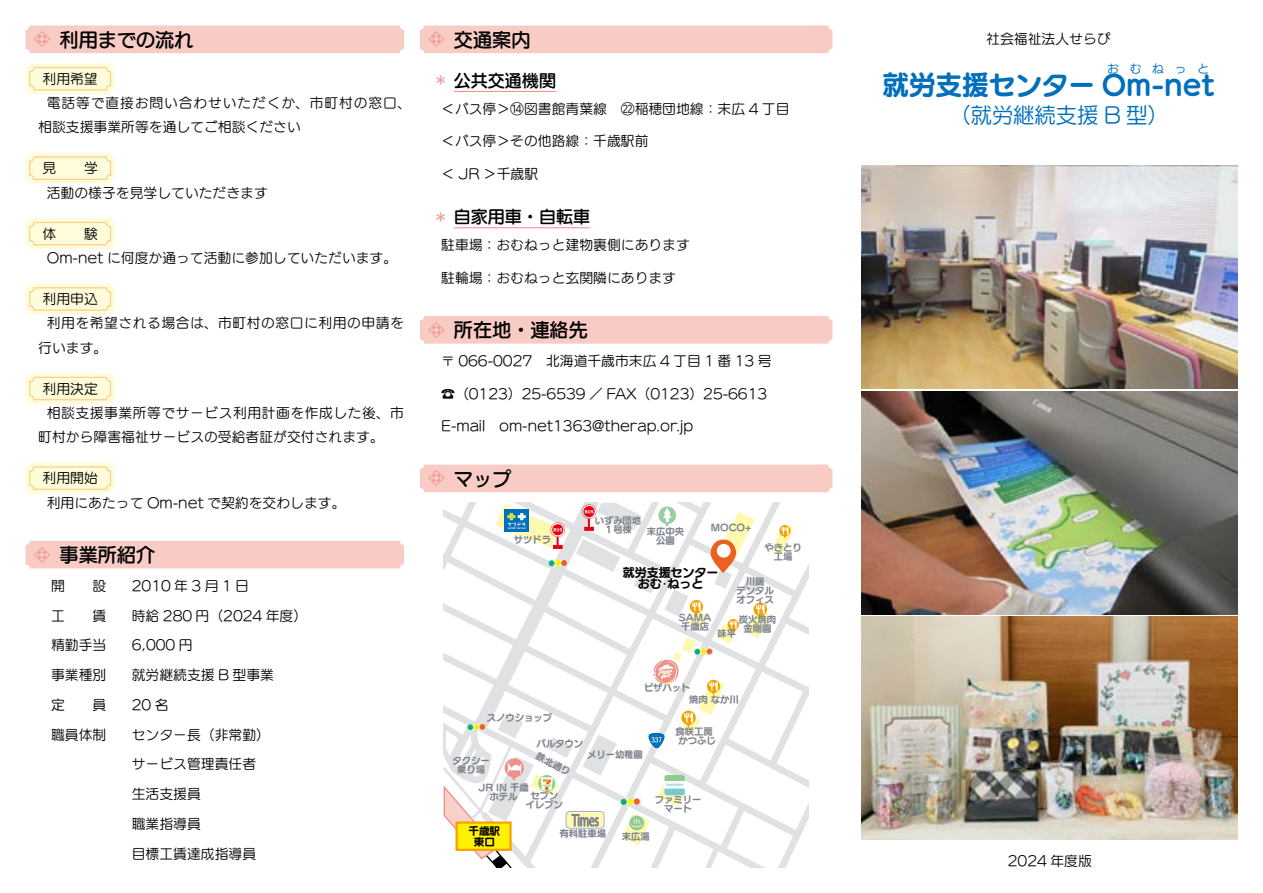
<style>
.page{position:relative;width:1263px;height:893px;background:#fff}
.page>*{position:absolute;margin:0;border:0;box-sizing:border-box;transform-origin:0 0}
.t1{font:26.55px "UD Marugo Large Pr 6 N B";color:#006fbc}
.t2{font:21.3px "UD Marugo Large Pr 6 N M";color:#006fbc}
.t3{font:19.2px "UD Marugo Large Pr 6 N DB";color:#000}
.t4{font:16.95px "UD Marugo Large Pr 6 N DB";color:#000}
.t5{font:15.9px "UD Marugo Small Pr 6 N M";color:#f0908a}
.t6{font:13.8px/24.2px "UD Marugo Small Pr 6 N M";color:#000}
.t7{font:13.8px "UD Marugo Small Pr 6 N M";letter-spacing:.035em;color:#000}
.t8{font:13.8px "UD Marugo Small Pr 6 N M";letter-spacing:.06em;color:#000}
.t9{font:13.8px "UD Marugo Small Pr 6 N M";letter-spacing:.25em;color:#000}
.t10{font:12px "UD Marugo Large Pr 6 N B";color:#000}
.t11{font:11.7px "UD Marugo Small Pr 6 N M";letter-spacing:.93em;color:#006fbc}
.t12{font:10.65px/10.6px "UD Marugo Large Pr 6 N B";color:#000;text-align:center}
.t13{font:9.3px/9px "UD Marugo Large Pr 6 N B";color:#7d828d;text-align:center}
.s1{font-family:"UD Marugo Large Pr 6 N M";font-size:15.9px;color:#f0908a}
</style>
<div class="page">
<div style="left:420px;top:26px;width:412px;height:27px;background:#f8cbc5;border-radius:4px"></div>
<hr style="left:454px;top:91px;width:102px;height:1px;background:#f0908a">
<hr style="left:454px;top:227px;width:136px;height:1px;background:#f0908a">
<div style="left:420px;top:316px;width:412px;height:28px;background:#f8cbc5;border-radius:4px"></div>
<div style="left:420px;top:465px;width:412px;height:27px;background:#f8cbc5;border-radius:4px"></div>
<svg style="left:444px;top:503px;width:364px;height:364px"></svg>
<div style="left:26px;top:26px;width:378px;height:27px;background:#f8cbc5;border-radius:4px"></div>
<div style="left:26px;top:63px;width:89px;height:31px;background:#fffcdb;border-radius:4px"></div>
<div style="left:29px;top:67px;width:82px;height:23px;border:1px solid #fbd18a;border-radius:4px"></div>
<div style="left:26px;top:153px;width:89px;height:31px;background:#fffcdb;border-radius:4px"></div>
<div style="left:29px;top:156px;width:82px;height:24px;border:1px solid #fbd18a;border-radius:4px"></div>
<div style="left:26px;top:218px;width:89px;height:31px;background:#fffcdb;border-radius:4px"></div>
<div style="left:29px;top:222px;width:82px;height:23px;border:1px solid #fbd18a;border-radius:4px"></div>
<div style="left:26px;top:284px;width:89px;height:30px;background:#fffcdb;border-radius:4px"></div>
<div style="left:29px;top:287px;width:82px;height:24px;border:1px solid #fbd18a;border-radius:4px"></div>
<div style="left:26px;top:373px;width:89px;height:31px;background:#fffcdb;border-radius:4px"></div>
<div style="left:29px;top:377px;width:82px;height:23px;border:1px solid #fbd18a;border-radius:4px"></div>
<div style="left:26px;top:463px;width:89px;height:30px;background:#fffcdb;border-radius:4px"></div>
<div style="left:29px;top:466px;width:82px;height:24px;border:1px solid #fbd18a;border-radius:4px"></div>
<div style="left:26px;top:541px;width:378px;height:27px;background:#f8cbc5;border-radius:4px"></div>
<img style="left:861px;top:617px;width:376px;height:222px">
<img style="left:861px;top:392px;width:376px;height:222px">
<img style="left:861px;top:166px;width:376px;height:222px">
<h3 class="t3" style="left:60px;top:29px;width:135px">利用までの流れ</h3>
<p class="t5" style="left:34px;top:31px;width:17px">⿖</p>
<p class="t6" style="left:43px;top:67px;width:57px">利用希望</p>
<p class="t8" style="left:47px;top:95px;width:366px">電話等で直接お問い合わせいただくか、市町村の窓口、</p>
<p class="t6" style="left:38px;top:115px;width:264px">相談支援事業所等を通してご相談ください</p>
<p class="t6" style="left:43px;top:157px;width:15px">見</p>
<p class="t6" style="left:47px;top:157px;width:223px;text-indent:37px">学<br>活動の様子を見学していただきます</p>
<p class="t6" style="left:43px;top:222px;width:15px">体</p>
<p class="t6" style="left:47px;top:222px;width:352px;text-indent:37px">験<br>Om-net に何度か通って活動に参加していただいます。</p>
<p class="t6" style="left:43px;top:287px;width:57px">利用申込</p>
<p class="t7" style="left:47px;top:316px;width:359px">利用を希望される場合は、市町村の窓口に利用の申請を</p>
<p class="t6" style="left:38px;top:336px;width:71px">行います。</p>
<p class="t6" style="left:43px;top:377px;width:57px">利用決定</p>
<p class="t7" style="left:47px;top:405px;width:359px">相談支援事業所等でサービス利用計画を作成した後、市</p>
<p class="t6" style="left:38px;top:425px;width:347px">町村から障害福祉サービスの受給者証が交付されます。</p>
<p class="t6" style="left:47px;top:467px;width:300px;text-indent:-4px">利用開始<br>利用にあたって Om-net で契約を交わします。</p>
<h3 class="t3" style="left:60px;top:544px;width:97px">事業所紹介</h3>
<p class="t5" style="left:34px;top:546px;width:17px">⿖</p>
<p class="t6" style="left:51px;top:574px;width:15px">開</p>
<p class="t6" style="left:92px;top:574px;width:15px">設</p>
<p class="t9" style="left:132px;top:578px;width:119px">2010年3月1 日</p>
<p class="t6" style="left:51px;top:604px;width:15px">工</p>
<p class="t6" style="left:92px;top:604px;width:15px">賃</p>
<p class="t6" style="left:132px;top:604px;width:177px">時給 280 円（2024 年度(</p>
<p class="t6" style="left:51px;top:633px;width:57px">精勤手当</p>
<p class="t6" style="left:132px;top:633px;width:62px">6,000 円</p>
<p class="t6" style="left:51px;top:663px;width:57px">事業種別</p>
<p class="t6" style="left:132px;top:663px;width:144px">就労継続支援 B 型事業</p>
<p class="t6" style="left:51px;top:693px;width:15px">定</p>
<p class="t6" style="left:92px;top:693px;width:15px">員</p>
<p class="t6" style="left:132px;top:693px;width:38px">20名</p>
<p class="t6" style="left:51px;top:723px;width:57px">職員体制</p>
<p class="t6" style="left:132px;top:723px;width:140px">センター長（非常勤(</p>
<p class="t6" style="left:132px;top:750px;width:126px;line-height:29.7px">サービス管理責任者生活支援員<br>職業指導員<br>目標工賃達成指導員</p>
<h3 class="t3" style="left:454px;top:29px;width:78px">交通案内</h3>
<p class="t5" style="left:428px;top:31px;width:17px">⿖</p>
<p class="t4" style="left:433px;top:71px;width:125px"><span class="s1">＊</span>公共交通機関</p>
<p class="t6" style="left:441px;top:97px;width:350px">＜バス停＞⑭図書館青葉線　㉒稲穂団地線：末広 4 丁目</p>
<p class="t6" style="left:441px;top:130px;width:209px">＜バス停＞その他路線：千歳駅前</p>
<p class="t6" style="left:441px;top:162px;width:99px">＜ JR ＞千歳駅</p>
<p class="t4" style="left:433px;top:207px;width:159px"><span class="s1">＊</span>自家用車・自転車</p>
<p class="t6" style="left:441px;top:233px;width:250px">駐車場：おむねっと建物裏側にあります</p>
<p class="t6" style="left:441px;top:266px;width:236px">駐輪場：おむねっと玄関隣にあります</p>
<h3 class="t3" style="left:454px;top:319px;width:135px">所在地・連絡先</h3>
<p class="t5" style="left:428px;top:321px;width:17px">⿖</p>
<p class="t6" style="left:441px;top:349px;width:332px">〒 066-0027　北海道千歳市末広 4 丁目 1 番 13 号</p>
<p class="t6" style="left:441px;top:382px;width:328px">☎（0123）25-6539 ／ FAX)0123(25-6613</p>
<p class="t6" style="left:441px;top:414px;width:254px">E-mail　om-net1363@therap.or j p.</p>
<h3 class="t3" style="left:454px;top:468px;width:59px">マップ</h3>
<p class="t5" style="left:428px;top:470px;width:17px">⿖</p>
<p class="t13" style="left:514px;top:535px;width:39px">サツドラ</p>
<p class="t13" style="left:595px;top:516px;width:48px">いずみ団地<br>１号棟</p>
<p class="t13" style="left:711px;top:523px;width:42px">MOCO+</p>
<p class="t13" style="left:647px;top:527px;width:39px">末広中央公園</p>
<p class="t13" style="left:764px;top:543px;width:39px">やきとり工場</p>
<p class="t13" style="left:736px;top:586px;width:39px">デンタル</p>
<p class="t10" style="left:623px;top:566px;width:97px">就労支援センター</p>
<p class="t13" style="left:736px;top:573px;width:39px;line-height:18px">川端<br>オフィス</p>
<p class="t10" style="left:638px;top:577px;width:67px">おむ･ねっと</p>
<p class="t13" style="left:679px;top:613px;width:34px;text-align:left">SAMA千歳店</p>
<p class="t13" style="left:739px;top:616px;width:39px">炭火焼肉金剛園</p>
<p class="t13" style="left:718px;top:629px;width:20px">味平</p>
<p class="t13" style="left:487px;top:713px;width:67px">スノウショップ</p>
<p class="t13" style="left:536px;top:739px;width:48px">パルタウン</p>
<p class="t13" style="left:644px;top:683px;width:48px">ピザハット</p>
<p class="t13" style="left:689px;top:695px;width:51px">焼肉なか川</p>
<p class="t13" style="left:675px;top:727px;width:42px">食咲工房かつふじ</p>
<p class="t13" style="left:453px;top:757px;width:39px">タクシー乗り場</p>
<p class="t13" style="left:539px;top:752px;width:39px;rotate:28deg">鉄北通り</p>
<p class="t13" style="left:587px;top:751px;width:57px">メリー幼稚園</p>
<p class="t13" style="left:478px;top:783px;width:52px">JR IN 千歳ホテル</p>
<p class="t13" style="left:526px;top:791px;width:39px">セブンイレブン</p>
<p class="t13" style="left:559px;top:829px;width:48px">有料駐車場</p>
<p class="t12" style="left:468px;top:826px;width:33px">千歳駅東口</p>
<p class="t13" style="left:655px;top:795px;width:48px">ファミリーマート</p>
<p class="t13" style="left:622px;top:832px;width:29px">末広湯</p>
<p class="t6" style="left:986px;top:27px;width:126px">社会福祉法人せらぴ</p>
<h1 class="t1" style="left:882px;top:71px;width:333px">就労支援センター Om-net</h1>
<p class="t11" style="left:1107px;top:62px;width:103px">おむねっと</p>
<h2 class="t2" style="left:949px;top:103px;width:221px">（就労継続支援 B 型(</h2>
<p class="t6" style="left:1008px;top:849px;width:85px">2024 年度版</p>
</div>
